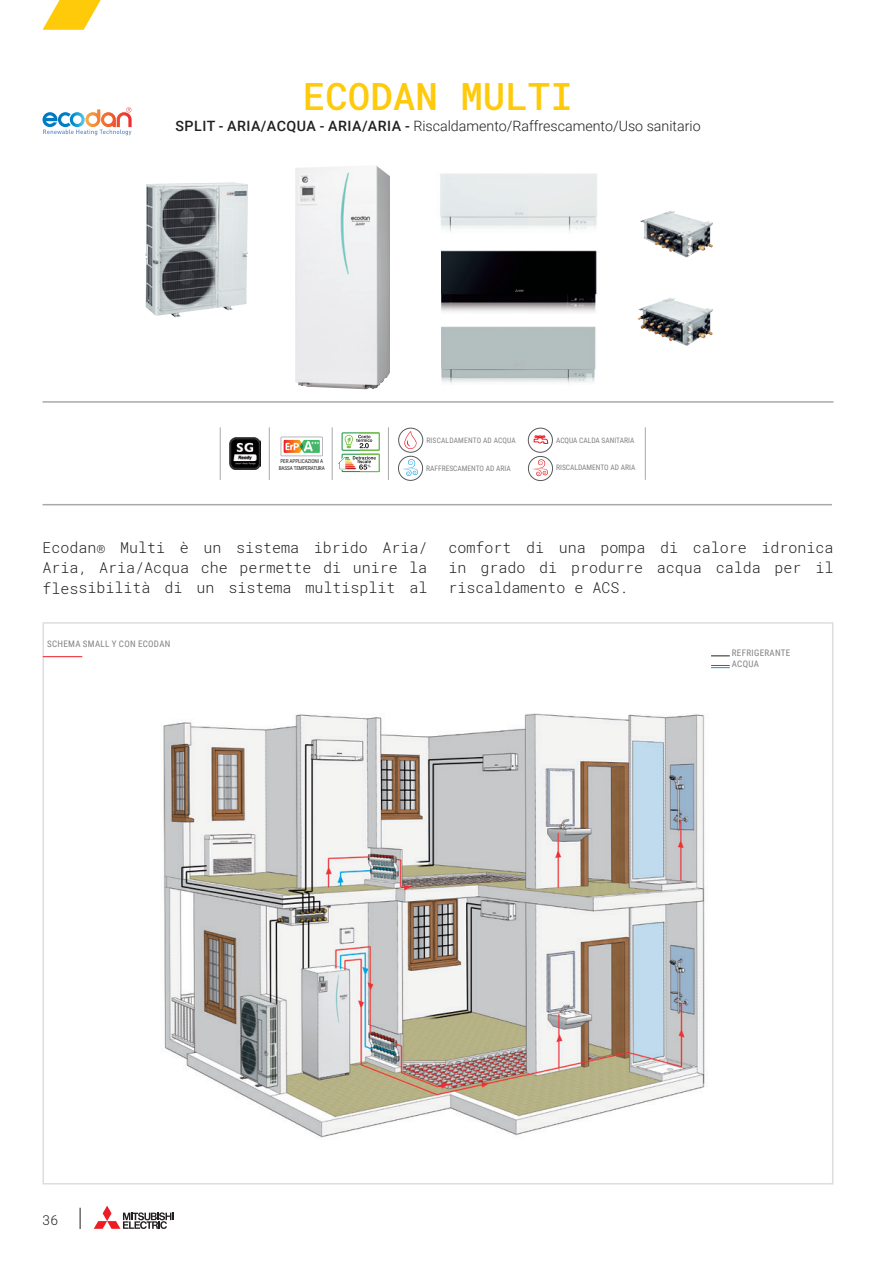
<style>
.page{position:relative;width:893px;height:1263px;background:#fff}
.page>*{position:absolute;margin:0;border:0;box-sizing:border-box;transform-origin:0 0}
.Prodotto__Blocco_t{font:500 37.5px "Roboto Mono";color:#feca0a}
.Prodotto___Sottoti{font:300 15px/20.2px "Roboto Mono";color:#231f20;text-align:justify}
.Prodotto__Blocco_t-2{font:300 14.25px "Roboto";color:#231f20}
.NUMERO_PAGINA_SX{font:300 13.5px "Roboto Mono";color:#231f20}
.Box___Titolo_Sx{font:9px "Roboto Condensed";letter-spacing:.035em;color:#808285}
.KT___Dida_Sx{font:7.5px "Roboto Condensed";color:#808285}
.TESTATINA_DESTRA{font:7.5px "Roboto Condensed";letter-spacing:.025em;color:#808285}
.Prodotto___ErP_did{font:5.4px/6.4px "Roboto Condensed";letter-spacing:-.03em;color:#231f20;text-align:center}
.s1{font-weight:500}
</style>
<div class="page">
<svg style="left:43px;top:0;width:58px;height:30px"></svg>
<hr style="left:43px;top:401px;width:790px;height:2px;background:#a8a9ad">
<hr style="left:43px;top:504px;width:789px;height:1px;background:#a8a9ad">
<img style="left:295px;top:165px;width:95px;height:224px">
<img style="left:145px;top:184px;width:103px;height:134px">
<img style="left:440px;top:173px;width:157px;height:59px">
<img style="left:441px;top:251px;width:157px;height:61px">
<img style="left:441px;top:327px;width:155px;height:57px">
<img style="left:637px;top:297px;width:76px;height:49px">
<img style="left:640px;top:211px;width:73px;height:46px">
<svg style="left:43px;top:107px;width:89px;height:28px"></svg>
<img style="left:163px;top:713px;width:542px;height:425px">
<hr style="left:43px;top:656px;width:39px;height:1px;background:#ee1d23">
<svg style="left:711px;top:655px;width:19px;height:1px"></svg>
<svg style="left:711px;top:665px;width:19px;height:3px"></svg>
<svg style="left:528px;top:456px;width:25px;height:25px"></svg>
<div style="left:528px;top:456px;width:25px;height:25px;border:1px solid #57585a;border-radius:50%"></div>
<svg style="left:532px;top:459px;width:16px;height:17px"></svg>
<svg style="left:398px;top:456px;width:25px;height:24px"></svg>
<div style="left:398px;top:456px;width:25px;height:25px;border:1px solid #57585a;border-radius:50%"></div>
<svg style="left:402px;top:459px;width:16px;height:17px"></svg>
<hr style="left:645px;top:427px;width:1px;height:53px;background:#a8a9ad">
<svg style="left:399px;top:428px;width:24px;height:24px"></svg>
<div style="left:398px;top:428px;width:25px;height:25px;border:1px solid #57585a;border-radius:50%"></div>
<svg style="left:404px;top:431px;width:12px;height:18px"></svg>
<div style="left:528px;top:428px;width:25px;height:25px;border:1px solid #57585a;border-radius:50%"></div>
<svg style="left:534px;top:435px;width:14px;height:9px"></svg>
<hr style="left:388px;top:427px;width:1px;height:53px;background:#a8a9ad">
<hr style="left:220px;top:427px;width:1px;height:53px;background:#a8a9ad">
<hr style="left:269px;top:427px;width:1px;height:53px;background:#a8a9ad">
<hr style="left:332px;top:427px;width:1px;height:53px;background:#a8a9ad">
<img style="left:229px;top:438px;width:32px;height:31px">
<div style="left:281px;top:437px;width:42px;height:19px;border:1px solid #b6b7bb"></div>
<svg style="left:284px;top:440px;width:36px;height:13px"></svg>
<svg style="left:338px;top:432px;width:42px;height:40px"></svg>
<svg style="left:94px;top:1206px;width:80px;height:23px"></svg>
<svg style="left:80px;top:1208px;width:1px;height:21px"></svg>
<p class="Prodotto__Blocco_t" style="left:303px;top:70px;width:271px">ECODAN MULTI</p>
<p class="Prodotto__Blocco_t-2" style="left:175px;top:116px;width:527px"><span class="s1">SPLIT - ARIA/ACQUA - ARIA/ARIA -</span> Riscaldamento/Raffrescamento/Uso sanitario</p>
<p class="Prodotto___ErP_did" style="left:279px;top:458px;width:48px">PER APPLICAZIONI A<br>BASSA TEMPERATURA</p>
<p class="TESTATINA_DESTRA" style="left:426px;top:435px;width:91px">RISCALDAMENTO AD ACQUA</p>
<p class="KT___Dida_Sx" style="left:556px;top:435px;width:80px">ACQUA CALDA SANITARIA</p>
<p class="KT___Dida_Sx" style="left:426px;top:463px;width:86px">RAFFRESCAMENTO AD ARIA</p>
<p class="KT___Dida_Sx" style="left:556px;top:462px;width:81px">RISCALDAMENTO AD ARIA</p>
<p class="Prodotto___Sottoti" style="left:43px;top:537px;width:386px">Ecodan® Multi è un sistema ibrido Aria/ Aria, Aria/Acqua che permette di unire la flessibilità di un sistema multisplit al</p>
<p class="Prodotto___Sottoti" style="left:449px;top:537px;width:386px">comfort di una pompa di calore idronica in grado di produrre acqua calda per il riscaldamento e ACS.</p>
<p class="Box___Titolo_Sx" style="left:47px;top:638px;width:125px">SCHEMA SMALL Y CON ECODAN</p>
<p class="NUMERO_PAGINA_SX" style="left:43px;top:1211px;width:18px">36</p>
<p class="Box___Titolo_Sx" style="left:732px;top:646px;width:60px">REFRIGERANTE</p>
<p class="Box___Titolo_Sx" style="left:732px;top:658px;width:29px">ACQUA</p>
</div>
